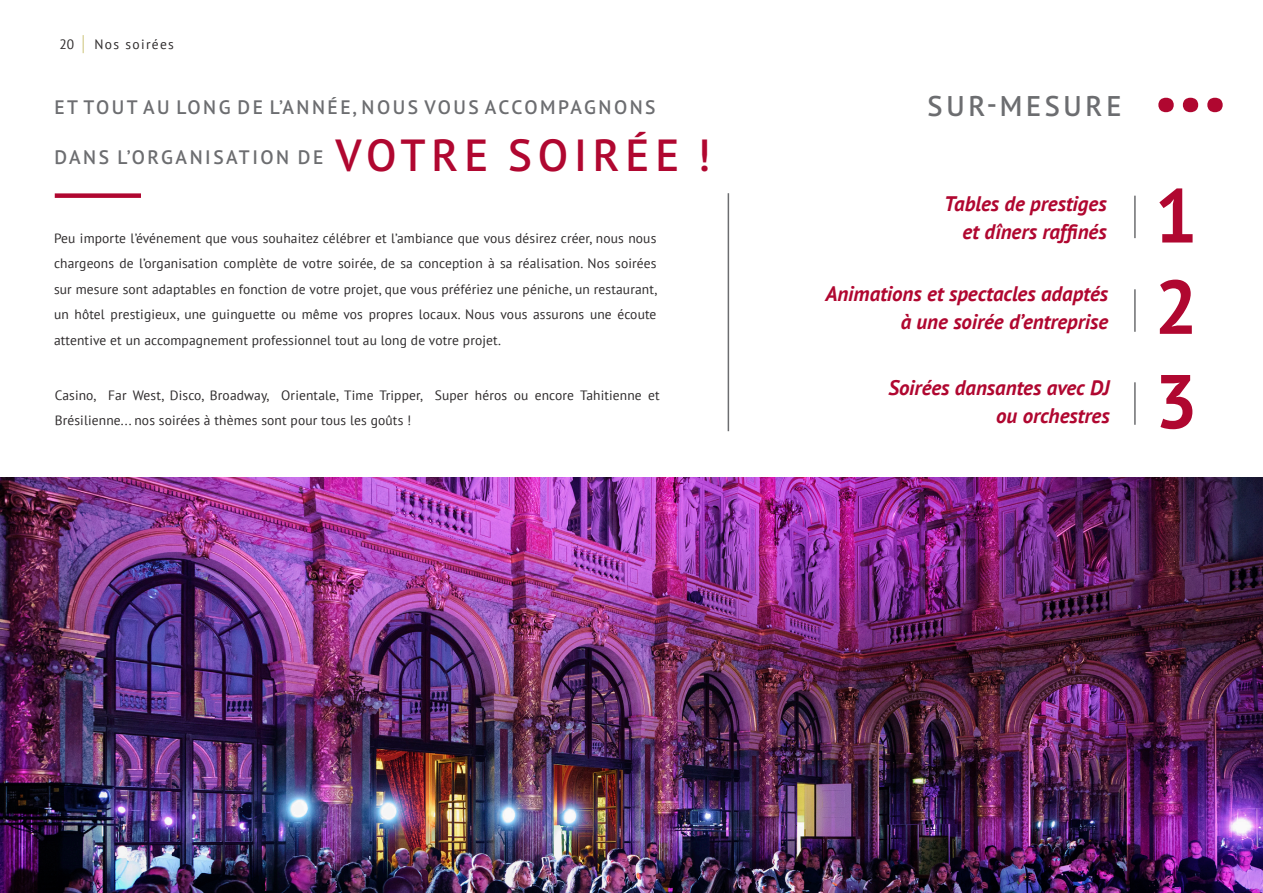
<style>
.page{position:relative;width:1263px;height:893px;background:#fff}
.page>*{position:absolute;margin:0;border:0;box-sizing:border-box;transform-origin:0 0}
.Vision_Title{font:700 94.5px "PT Sans";color:#b00730}
.Strategy_Number{font:700 75.9px "PT Sans";color:#b00730}
.Big_Title{font:600 45px "PT Sans Pro";letter-spacing:.13em;color:#b00730}
.Big_Title-2{font:600 28.5px "PT Sans Pro";letter-spacing:.13em;color:#6c6d70}
.Strategy_Title{font:italic 700 21px "PT Sans";color:#b00730}
.Big_Title-3{font:600 19.5px "PT Sans Pro";letter-spacing:.13em;color:#6c6d70}
.Text_Paragraph{font:13.5px/25.5px "PT Sans";letter-spacing:.01em;color:#2e2b2c;text-align:justify}
.Page_Number{font:13.5px "PT Sans";letter-spacing:.1em;color:#2e2b2c}
</style>
<div class="page">
<img style="left:0;top:478px;width:1263px;height:415px">
<div style="left:55px;top:193px;width:86px;height:5px;background:#b00730"></div>
<hr style="left:1134px;top:196px;width:2px;height:42px;background:#6c6d70">
<hr style="left:1134px;top:289px;width:2px;height:43px;background:#6c6d70">
<hr style="left:1134px;top:382px;width:2px;height:43px;background:#6c6d70">
<hr style="left:728px;top:193px;width:1px;height:238px;background:#6c6d70">
<svg style="left:82px;top:35px;width:2px;height:18px"></svg>
<p class="Page_Number" style="left:60px;top:36px;width:16px">20</p>
<p class="Page_Number" style="left:94px;top:35px;width:81px">Nos soirées</p>
<p class="Big_Title-3" style="left:54px;top:95px;width:603px">ET TOUT AU LONG DE L’ANNÉE, NOUS VOUS ACCOMPAGNONS</p>
<p class="Big_Title-3" style="left:54px;top:144px;width:271px">DANS L’ORGANISATION DE</p>
<p class="Big_Title" style="left:335px;top:126px;width:377px">VOTRE SOIRÉE !</p>
<p class="Text_Paragraph" style="left:54px;top:225px;width:605px">Peu importe l’événement que vous souhaitez célébrer et l’ambiance que vous désirez créer, nous nous chargeons de l’organisation complète de votre soirée, de sa conception à sa réalisation. Nos soirées sur mesure sont adaptables en fonction de votre projet, que vous préfériez une péniche, un restaurant, un hôtel prestigieux, une guinguette ou même vos propres locaux. Nous vous assurons une écoute attentive et un accompagnement professionnel tout au long de votre projet.</p>
<p class="Text_Paragraph" style="left:55px;top:382px;width:606px">Casino, Far West, Disco, Broadway, Orientale, Time Tripper, Super héros ou encore Tahitienne et<br>Brésilienne... nos soirées à thèmes sont pour tous les goûts !</p>
<p class="Big_Title-2" style="left:927px;top:88px;width:195px">SUR-MESURE</p>
<p class="Vision_Title" style="left:1154px;top:16px;width:74px">...</p>
<p class="Strategy_Title" style="left:944px;top:190px;width:164px">Tables de prestiges</p>
<p class="Strategy_Title" style="left:962px;top:218px;width:146px">et dîners raffinés</p>
<p class="Strategy_Title" style="left:825px;top:279px;width:284px">Animations et spectacles adaptés</p>
<p class="Strategy_Title" style="left:901px;top:307px;width:209px">à une soirée d’entreprise</p>
<p class="Strategy_Title" style="left:888px;top:374px;width:223px">Soirées dansantes avec DJ</p>
<p class="Strategy_Title" style="left:996px;top:402px;width:115px">ou orchestres</p>
<p class="Strategy_Number" style="left:1154px;top:166px;width:45px">1</p>
<p class="Strategy_Number" style="left:1154px;top:257px;width:45px">2</p>
<p class="Strategy_Number" style="left:1154px;top:351px;width:45px">3</p>
</div>
